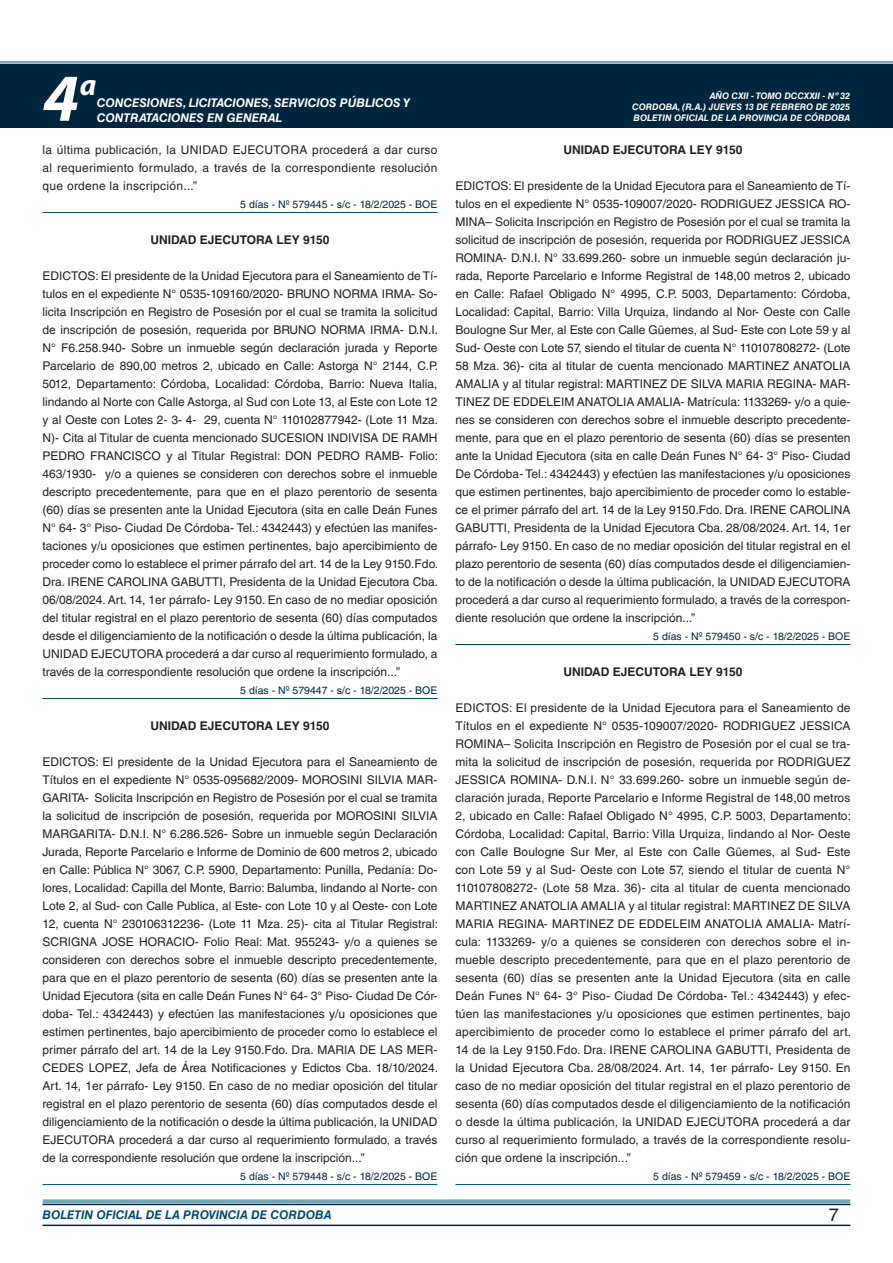
<style>
.page{position:relative;width:893px;height:1263px;background:#fff}
.page>*{position:absolute;margin:0;border:0;box-sizing:border-box;transform-origin:0 0}
.t1{font:italic 700 67.5px "Myriad Pro";color:#fff}
.t2{font:italic 700 30px "Myriad Pro";color:#fff}
.t3{font:18px "Helvetica LT Std";color:#231f20}
.TEXTO_BASE{font:12px/18px "Helvetica LT Std";color:#231f20;text-align:justify}
.RESUELVE{font:700 12px "Helvetica LT Std";color:#231f20}
.t4{font:italic 700 12px/14.4px "Helvetica LT Std";color:#fff}
.t5{font:italic 700 12px "Helvetica LT Std";color:#004b6c}
.FECHA_DE_VENCIMIENTO{font:10.5px "Helvetica LT Std";color:#00263f}
.t6{font:italic 700 9px/10.8px "Helvetica LT Std";color:#fff;text-align:right}
</style>
<div class="page">
<div style="left:0;top:61px;width:893px;height:6px;background:#fff;opacity:.75"></div>
<hr style="left:43px;top:1224px;width:807px;height:2px;background:#00263f">
<div style="left:42px;top:1198px;width:809px;height:8px;background:#fff;opacity:.75"></div>
<div style="left:0;top:64px;width:893px;height:64px;background:#00263f"></div>
<hr style="left:43px;top:212px;width:394px;height:1px;background:#004b6c">
<hr style="left:43px;top:698px;width:394px;height:1px;background:#004b6c">
<hr style="left:43px;top:1184px;width:394px;height:1px;background:#004b6c">
<hr style="left:455px;top:644px;width:395px;height:1px;background:#004b6c">
<hr style="left:455px;top:1184px;width:395px;height:1px;background:#004b6c">
<h1 class="t1" style="left:43px;top:54px;width:38px">4</h1>
<h2 class="t2" style="left:80px;top:66px;width:18px">a</h2>
<p class="t4" style="left:97px;top:96px;width:315px">CONCESIONES, LICITACIONES, SERVICIOS PÚBLICOS Y<br>CONTRATACIONES EN GENERAL</p>
<p class="TEXTO_BASE" style="left:43px;top:141px;width:396px">la última publicación, la UNIDAD EJECUTORA procederá a dar curso al requerimiento formulado, a través de la correspondiente resolución que ordene la inscripción...”</p>
<p class="FECHA_DE_VENCIMIENTO" style="left:240px;top:198px;width:199px">5 días - Nº 579445 - s/c - 18/2/2025 - BOE</p>
<p class="RESUELVE" style="left:150px;top:232px;width:181px">UNIDAD EJECUTORA LEY 9150</p>
<p class="TEXTO_BASE" style="left:43px;top:267px;width:397px">EDICTOS: El presidente de la Unidad Ejecutora para el Saneamiento de Tí&shy;tulos en el expediente N° 0535-109160/2020- BRUNO NORMA IRMA- So&shy;licita Inscripción en Registro de Posesión por el cual se tramita la solicitud de inscripción de posesión, requerida por BRUNO NORMA IRMA- D.N.I.<br>N° F6.258.940- Sobre un inmueble según declaración jurada y Reporte Parcelario de 890,00 metros 2, ubicado en Calle: Astorga N° 2144, C.P.<br>5012, Departamento: Córdoba, Localidad: Córdoba, Barrio: Nueva Italia, lindando al Norte con Calle Astorga, al Sud con Lote 13, al Este con Lote 12 y al Oeste con Lotes 2- 3- 4- 29, cuenta N° 110102877942- (Lote 11 Mza.<br>N)- Cita al Titular de cuenta mencionado SUCESION INDIVISA DE RAMH PEDRO FRANCISCO y al Titular Registral: DON PEDRO RAMB- Folio:<br>463/1930- y/o a quienes se consideren con derechos sobre el inmueble descripto precedentemente, para que en el plazo perentorio de sesenta (60) días se presenten ante la Unidad Ejecutora (sita en calle Deán Funes N° 64- 3° Piso- Ciudad De Córdoba- Tel.: 4342443) y efectúen las manifes&shy;taciones y/u oposiciones que estimen pertinentes, bajo apercibimiento de proceder como lo establece el primer párrafo del art. 14 de la Ley 9150.Fdo.<br>Dra. IRENE CAROLINA GABUTTI, Presidenta de la Unidad Ejecutora Cba.<br>06/08/2024. Art. 14, 1er párrafo- Ley 9150. En caso de no mediar oposición del titular registral en el plazo perentorio de sesenta (60) días computados desde el diligenciamiento de la notificación o desde la última publicación, la UNIDAD EJECUTORA procederá a dar curso al requerimiento formulado, a través de la correspondiente resolución que ordene la inscripción...”</p>
<p class="FECHA_DE_VENCIMIENTO" style="left:240px;top:684px;width:199px">5 días - Nº 579447 - s/c - 18/2/2025 - BOE</p>
<p class="RESUELVE" style="left:150px;top:718px;width:181px">UNIDAD EJECUTORA LEY 9150</p>
<p class="TEXTO_BASE" style="left:43px;top:753px;width:397px">EDICTOS: El presidente de la Unidad Ejecutora para el Saneamiento de Títulos en el expediente N° 0535-095682/2009- MOROSINI SILVIA MAR-GARITA- Solicita Inscripción en Registro de Posesión por el cual se tramita la solicitud de inscripción de posesión, requerida por MOROSINI SILVIA MARGARITA- D.N.I. N° 6.286.526- Sobre un inmueble según Declaración Jurada, Reporte Parcelario e Informe de Dominio de 600 metros 2, ubicado en Calle: Pública N° 3067, C.P. 5900, Departamento: Punilla, Pedanía: Do&shy;lores, Localidad: Capilla del Monte, Barrio: Balumba, lindando al Norte- con Lote 2, al Sud- con Calle Publica, al Este- con Lote 10 y al Oeste- con Lote 12, cuenta N° 230106312236- (Lote 11 Mza. 25)- cita al Titular Registral:<br>SCRIGNA JOSE HORACIO- Folio Real: Mat. 955243- y/o a quienes se consideren con derechos sobre el inmueble descripto precedentemente, para que en el plazo perentorio de sesenta (60) días se presenten ante la Unidad Ejecutora (sita en calle Deán Funes N° 64- 3° Piso- Ciudad De Cór&shy;doba- Tel.: 4342443) y efectúen las manifestaciones y/u oposiciones que estimen pertinentes, bajo apercibimiento de proceder como lo establece el primer párrafo del art. 14 de la Ley 9150.Fdo. Dra. MARIA DE LAS MER-CEDES LOPEZ, Jefa de Área Notificaciones y Edictos Cba. 18/10/2024.<br>Art. 14, 1er párrafo- Ley 9150. En caso de no mediar oposición del titular registral en el plazo perentorio de sesenta (60) días computados desde el diligenciamiento de la notificación o desde la última publicación, la UNIDAD EJECUTORA procederá a dar curso al requerimiento formulado, a través de la correspondiente resolución que ordene la inscripción...”</p>
<p class="FECHA_DE_VENCIMIENTO" style="left:240px;top:1170px;width:199px">5 días - Nº 579448 - s/c - 18/2/2025 - BOE</p>
<p class="t6" style="left:632px;top:91px;width:220px">AÑO CXII - TOMO DCCXXII - Nº 32<br>CORDOBA, (R.A.) JUEVES 13 DE FEBRERO DE 2025</p>
<p class="t6" style="left:634px;top:112px;width:218px">BOLETIN OFICIAL DE LA PROVINCIA DE CÓRDOBA</p>
<p class="RESUELVE" style="left:563px;top:142px;width:181px">UNIDAD EJECUTORA LEY 9150</p>
<p class="TEXTO_BASE" style="left:455px;top:177px;width:396px">EDICTOS: El presidente de la Unidad Ejecutora para el Saneamiento de Tí&shy;tulos en el expediente N° 0535-109007/2020- RODRIGUEZ JESSICA RO-MINA– Solicita Inscripción en Registro de Posesión por el cual se tramita la solicitud de inscripción de posesión, requerida por RODRIGUEZ JESSICA ROMINA- D.N.I. N° 33.699.260- sobre un inmueble según declaración ju&shy;rada, Reporte Parcelario e Informe Registral de 148,00 metros 2, ubicado en Calle: Rafael Obligado N° 4995, C.P. 5003, Departamento: Córdoba, Localidad: Capital, Barrio: Villa Urquiza, lindando al Nor- Oeste con Calle Boulogne Sur Mer, al Este con Calle Güemes, al Sud- Este con Lote 59 y al Sud- Oeste con Lote 57, siendo el titular de cuenta N° 110107808272- (Lote 58 Mza. 36)- cita al titular de cuenta mencionado MARTINEZ ANATOLIA AMALIA y al titular registral: MARTINEZ DE SILVA MARIA REGINA- MAR-TINEZ DE EDDELEIM ANATOLIA AMALIA- Matrícula: 1133269- y/o a quie&shy;nes se consideren con derechos sobre el inmueble descripto precedente&shy;mente, para que en el plazo perentorio de sesenta (60) días se presenten ante la Unidad Ejecutora (sita en calle Deán Funes N° 64- 3° Piso- Ciudad De Córdoba- Tel.: 4342443) y efectúen las manifestaciones y/u oposiciones que estimen pertinentes, bajo apercibimiento de proceder como lo estable&shy;ce el primer párrafo del art. 14 de la Ley 9150.Fdo. Dra. IRENE CAROLINA GABUTTI, Presidenta de la Unidad Ejecutora Cba. 28/08/2024. Art. 14, 1er párrafo- Ley 9150. En caso de no mediar oposición del titular registral en el plazo perentorio de sesenta (60) días computados desde el diligenciamien&shy;to de la notificación o desde la última publicación, la UNIDAD EJECUTORA procederá a dar curso al requerimiento formulado, a través de la correspon&shy;diente resolución que ordene la inscripción...”</p>
<p class="FECHA_DE_VENCIMIENTO" style="left:653px;top:630px;width:199px">5 días - Nº 579450 - s/c - 18/2/2025 - BOE</p>
<p class="RESUELVE" style="left:563px;top:664px;width:181px">UNIDAD EJECUTORA LEY 9150</p>
<p class="TEXTO_BASE" style="left:455px;top:699px;width:397px">EDICTOS: El presidente de la Unidad Ejecutora para el Saneamiento de Títulos en el expediente N° 0535-109007/2020- RODRIGUEZ JESSICA ROMINA– Solicita Inscripción en Registro de Posesión por el cual se tra&shy;mita la solicitud de inscripción de posesión, requerida por RODRIGUEZ JESSICA ROMINA- D.N.I. N° 33.699.260- sobre un inmueble según de&shy;claración jurada, Reporte Parcelario e Informe Registral de 148,00 metros 2, ubicado en Calle: Rafael Obligado N° 4995, C.P. 5003, Departamento:<br>Córdoba, Localidad: Capital, Barrio: Villa Urquiza, lindando al Nor- Oeste con Calle Boulogne Sur Mer, al Este con Calle Güemes, al Sud- Este con Lote 59 y al Sud- Oeste con Lote 57, siendo el titular de cuenta N° 110107808272- (Lote 58 Mza. 36)- cita al titular de cuenta mencionado MARTINEZ ANATOLIA AMALIA y al titular registral: MARTINEZ DE SILVA MARIA REGINA- MARTINEZ DE EDDELEIM ANATOLIA AMALIA- Matrí&shy;cula: 1133269- y/o a quienes se consideren con derechos sobre el in&shy;mueble descripto precedentemente, para que en el plazo perentorio de sesenta (60) días se presenten ante la Unidad Ejecutora (sita en calle Deán Funes N° 64- 3° Piso- Ciudad De Córdoba- Tel.: 4342443) y efec&shy;túen las manifestaciones y/u oposiciones que estimen pertinentes, bajo apercibimiento de proceder como lo establece el primer párrafo del art.<br>14 de la Ley 9150.Fdo. Dra. IRENE CAROLINA GABUTTI, Presidenta de la Unidad Ejecutora Cba. 28/08/2024. Art. 14, 1er párrafo- Ley 9150. En caso de no mediar oposición del titular registral en el plazo perentorio de sesenta (60) días computados desde el diligenciamiento de la notificación o desde la última publicación, la UNIDAD EJECUTORA procederá a dar curso al requerimiento formulado, a través de la correspondiente resolu&shy;ción que ordene la inscripción...”</p>
<p class="FECHA_DE_VENCIMIENTO" style="left:653px;top:1170px;width:199px">5 días - Nº 579459 - s/c - 18/2/2025 - BOE</p>
<p class="t5" style="left:43px;top:1208px;width:290px">BOLETIN OFICIAL DE LA PROVINCIA DE CORDOBA</p>
<h3 class="t3" style="left:829px;top:1204px;width:12px">7</h3>
</div>
